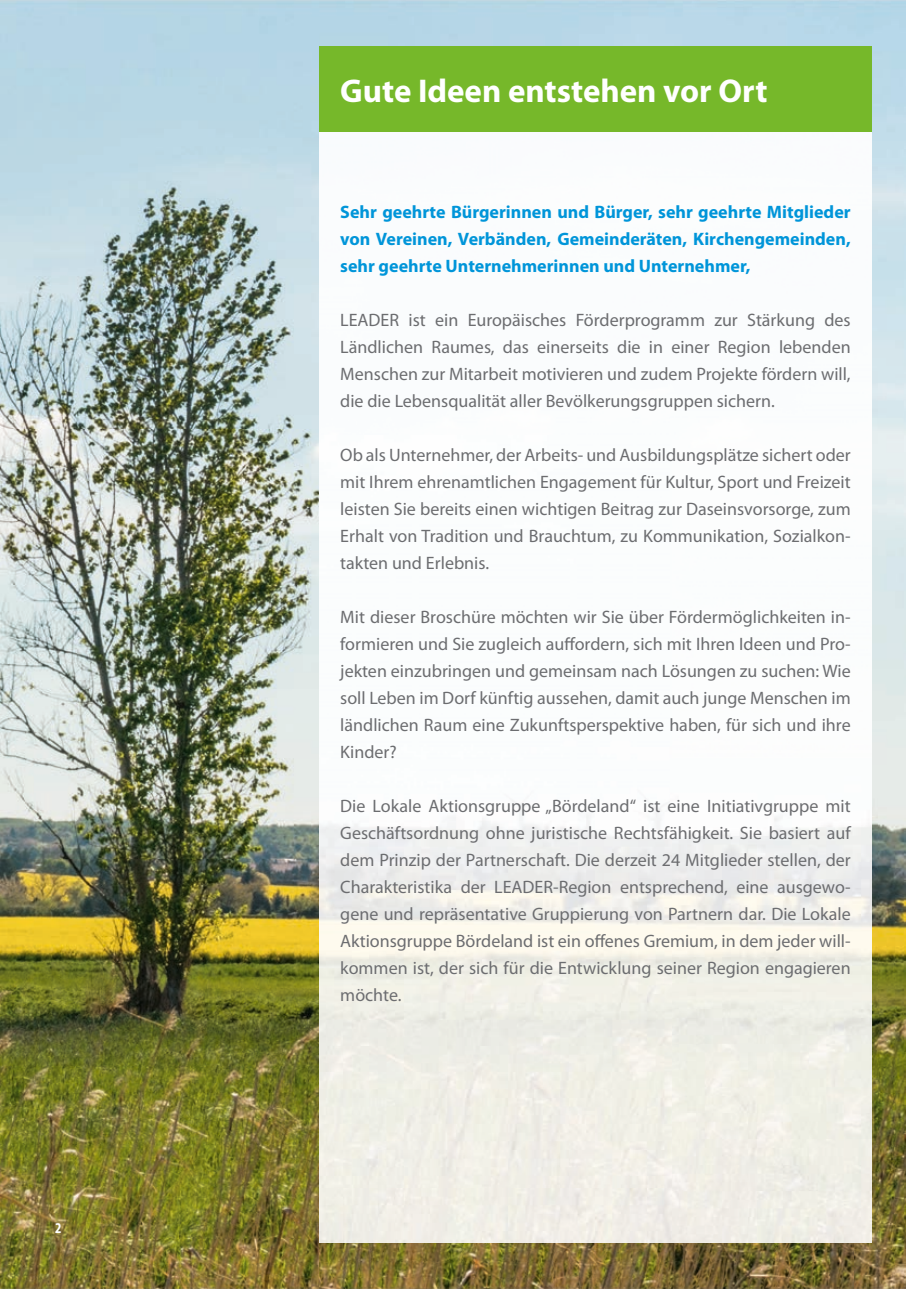
<style>
.page{position:relative;width:906px;height:1289px;background:#fff}
.page>*{position:absolute;margin:0;border:0;box-sizing:border-box;transform-origin:0 0}
.t1{font:700 33px "Myriad Pro";color:#fff}
.t2{font:18px/27px "Myriad Pro";color:#6c6d70;text-align:justify}
.t3{font:700 18px/27px "Myriad Pro";color:#0095d9;text-align:justify}
.t4{font:700 condensed 15px "Myriad Pro";color:#fff}
</style>
<div class="page">
<img style="left:0;top:0;width:319px;height:1288px">
<div style="left:319px;top:0;width:587px;height:107px;background:#b7d6e7"></div>
<img style="left:853px;top:107px;width:53px;height:1181px">
<img style="left:319px;top:1242px;width:534px;height:46px">
<div style="left:319px;top:47px;width:553px;height:85px;background:#76b82a"></div>
<p class="t4" style="left:55px;top:1218px;width:8px">2</p>
<h1 class="t1" style="left:340px;top:69px;width:429px">Gute Ideen entstehen vor Ort</h1>
<p class="t3" style="left:340px;top:197px;width:512px">Sehr geehrte Bürgerinnen und Bürger, sehr geehrte Mitglieder von Vereinen, Verbänden, Gemeinderäten, Kirchengemeinden, sehr geehrte Unternehmerinnen und Unternehmer,</p>
<p class="t2" style="left:340px;top:306px;width:512px">LEADER ist ein Europäisches Förderprogramm zur Stärkung des Ländlichen Raumes, das einerseits die in einer Region lebenden Menschen zur Mitarbeit motivieren und zudem Projekte fördern will, die die Lebensqualität aller Bevölkerungsgruppen sichern.</p>
<p class="t2" style="left:340px;top:441px;width:512px">Ob als Unternehmer, der Arbeits- und Ausbildungsplätze sichert oder mit Ihrem ehrenamtlichen Engagement für Kultur, Sport und Freizeit leisten Sie bereits einen wichtigen Beitrag zur Daseinsvorsorge, zum Erhalt von Tradition und Brauchtum, zu Kommunikation, Sozialkon&shy;takten und Erlebnis.</p>
<p class="t2" style="left:340px;top:603px;width:512px">Mit dieser Broschüre möchten wir Sie über Fördermöglichkeiten in&shy;formieren und Sie zugleich auffordern, sich mit Ihren Ideen und Pro&shy;jekten einzubringen und gemeinsam nach Lösungen zu suchen: Wie soll Leben im Dorf künftig aussehen, damit auch junge Menschen im ländlichen Raum eine Zukunftsperspektive haben, für sich und ihre Kinder?</p>
<p class="t2" style="left:340px;top:792px;width:512px">Die Lokale Aktionsgruppe „Bördeland“ ist eine Initiativgruppe mit Geschäftsordnung ohne juristische Rechtsfähigkeit. Sie basiert auf dem Prinzip der Partnerschaft. Die derzeit 24 Mitglieder stellen, der Charakteristika der LEADER-Region entsprechend, eine ausgewo&shy;gene und repräsentative Gruppierung von Partnern dar. Die Lokale Aktionsgruppe Bördeland ist ein offenes Gremium, in dem jeder will&shy;kommen ist, der sich für die Entwicklung seiner Region engagieren möchte.</p>
</div>
